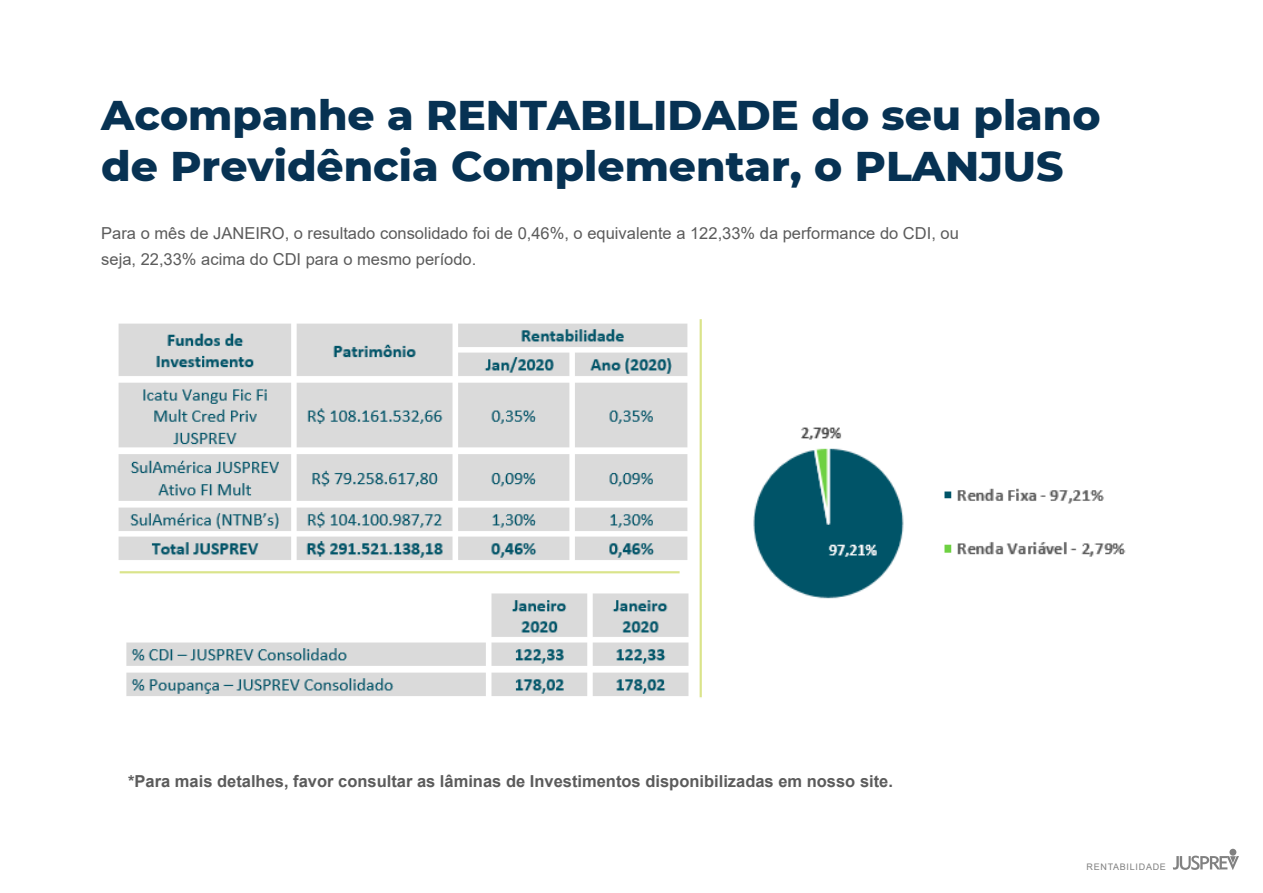
<style>
.page{position:relative;width:1263px;height:893px;background:#fff}
.page>*{position:absolute;margin:0;border:0;box-sizing:border-box;transform-origin:0 0}
.t1{font:800 42.3px/50.8px "Montserrat";color:#073253}
.t2{font:16.5px/25.5px "Arial";color:#5b5b5b}
.t3{font:700 16.5px "Arial";color:#5b5b5b}
.t4{font:9px "Arial";letter-spacing:.08em;color:#818181}
</style>
<div class="page">
<img style="left:118px;top:319px;width:584px;height:379px">
<img style="left:753px;top:427px;width:373px;height:172px">
<div style="left:1229px;top:849px;width:7px;height:7px;background:#818181;border-radius:50%"></div>
<svg style="left:1173px;top:856px;width:66px;height:14px"></svg>
<h1 class="t1" style="left:101px;top:88px;width:1001px">Acompanhe a RENTABILIDADE do seu plano de Previdência Complementar, o PLANJUS</h1>
<p class="t2" style="left:101px;top:220px;width:859px">Para o mês de JANEIRO, o resultado consolidado foi de 0,46%, o equivalente a 122,33% da performance do CDI, ou seja, 22,33% acima do CDI para o mesmo período.</p>
<p class="t3" style="left:128px;top:769px;width:766px">*Para mais detalhes, favor consultar as lâminas de Investimentos disponibilizadas em nosso site.</p>
<p class="t4" style="left:1086px;top:861px;width:81px">RENTABILIDADE</p>
</div>
